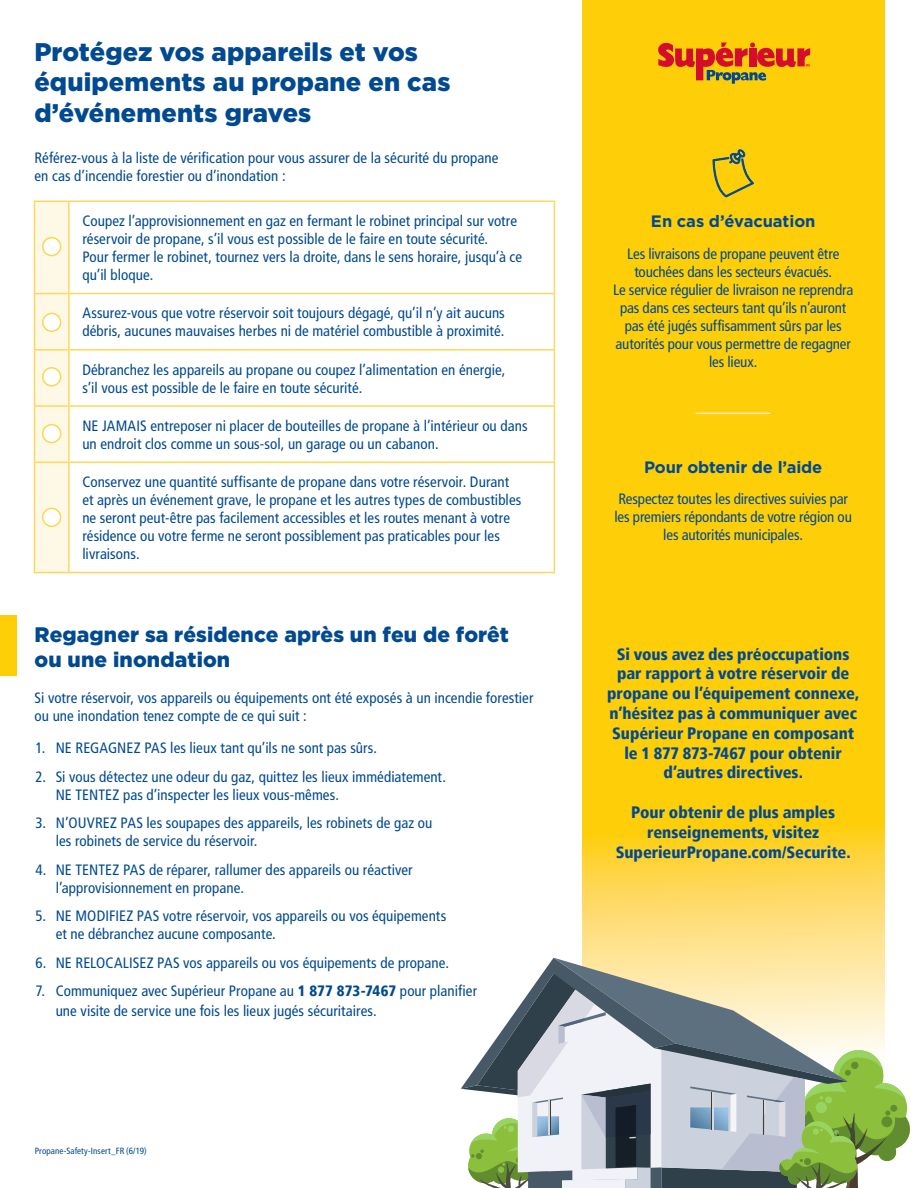
<style>
.page{position:relative;width:918px;height:1188px;background:#fff}
.page>*{position:absolute;margin:0;border:0;box-sizing:border-box;transform-origin:0 0}
.t1{font:900 25.5px/30.6px "Gotham";letter-spacing:.005em;color:#014990}
.t2{font:900 21px/25.2px "Gotham";letter-spacing:.005em;color:#014990}
.t3{font:900 condensed 16.5px/19.8px "Frutiger LT";letter-spacing:-.005em;color:#014990;text-align:center}
.t4{font:700 16.5px "Gotham";letter-spacing:-.01em;color:#014990}
.t5{font:condensed 15px/18px "Frutiger LT";letter-spacing:.005em;color:#014990}
.t6{font:condensed 9px "Frutiger LT";letter-spacing:.01em;color:#014990}
.s1{font-weight:900}
</style>
<div class="page">
<svg style="left:582px;top:0;width:302px;height:958px;background:#fecf13"></svg>
<svg style="left:658px;top:43px;width:152px;height:41px;background:#e0811c"></svg>
<div style="left:35px;top:202px;width:33px;height:370px;background:#fef9e7"></div>
<hr style="left:34px;top:201px;width:35px;height:1px;background:#fed85c">
<hr style="left:34px;top:202px;width:1px;height:91px;background:#fed85c">
<hr style="left:69px;top:201px;width:486px;height:1px;background:#fed85c">
<hr style="left:68px;top:202px;width:2px;height:91px;background:#fed85c">
<hr style="left:554px;top:202px;width:1px;height:91px;background:#fed85c">
<hr style="left:34px;top:293px;width:35px;height:1px;background:#fed85c">
<hr style="left:34px;top:294px;width:1px;height:55px;background:#fed85c">
<hr style="left:69px;top:293px;width:486px;height:1px;background:#fed85c">
<hr style="left:68px;top:294px;width:2px;height:55px;background:#fed85c">
<hr style="left:554px;top:294px;width:1px;height:55px;background:#fed85c">
<hr style="left:34px;top:349px;width:35px;height:2px;background:#fed85c">
<hr style="left:34px;top:351px;width:1px;height:54px;background:#fed85c">
<hr style="left:69px;top:349px;width:486px;height:2px;background:#fed85c">
<hr style="left:68px;top:351px;width:2px;height:54px;background:#fed85c">
<hr style="left:554px;top:351px;width:1px;height:54px;background:#fed85c">
<hr style="left:34px;top:405px;width:35px;height:2px;background:#fed85c">
<hr style="left:34px;top:407px;width:1px;height:55px;background:#fed85c">
<hr style="left:69px;top:405px;width:486px;height:2px;background:#fed85c">
<hr style="left:68px;top:407px;width:2px;height:55px;background:#fed85c">
<hr style="left:554px;top:407px;width:1px;height:55px;background:#fed85c">
<hr style="left:34px;top:462px;width:35px;height:1px;background:#fed85c">
<hr style="left:34px;top:463px;width:1px;height:109px;background:#fed85c">
<hr style="left:69px;top:462px;width:486px;height:1px;background:#fed85c">
<hr style="left:68px;top:463px;width:2px;height:109px;background:#fed85c">
<hr style="left:554px;top:463px;width:1px;height:109px;background:#fed85c">
<hr style="left:34px;top:572px;width:35px;height:1px;background:#fed85c">
<hr style="left:69px;top:572px;width:486px;height:1px;background:#fed85c">
<div style="left:43px;top:238px;width:18px;height:18px;background:#fff;border-radius:50%"></div>
<div style="left:42px;top:237px;width:19px;height:19px;border:2px solid #fed64d;border-radius:50%"></div>
<div style="left:43px;top:313px;width:18px;height:18px;background:#fff;border-radius:50%"></div>
<div style="left:42px;top:313px;width:19px;height:19px;border:2px solid #fed64d;border-radius:50%"></div>
<div style="left:43px;top:368px;width:18px;height:18px;background:#fff;border-radius:50%"></div>
<div style="left:42px;top:367px;width:19px;height:20px;border:2px solid #fed64d;border-radius:50%"></div>
<div style="left:43px;top:425px;width:18px;height:18px;background:#fff;border-radius:50%"></div>
<div style="left:42px;top:424px;width:19px;height:19px;border:2px solid #fed64d;border-radius:50%"></div>
<div style="left:43px;top:508px;width:18px;height:18px;background:#fff;border-radius:50%"></div>
<div style="left:42px;top:508px;width:19px;height:19px;border:2px solid #fed64d;border-radius:50%"></div>
<div style="left:0;top:616px;width:17px;height:60px;background:#fece08"></div>
<svg style="left:461px;top:958px;width:449px;height:230px"></svg>
<svg style="left:713px;top:149px;width:41px;height:48px;background:#ceb521"></svg>
<hr style="left:696px;top:413px;width:74px;height:1px;background:#feeebc">
<p class="t1" style="left:34px;top:36px;width:418px">Protégez vos appareils et vos équipements au propane en cas d’événements graves</p>
<p class="t5" style="left:35px;top:149px;width:466px">Référez-vous à la liste de vérification pour vous assurer de la sécurité du propane en cas d’incendie forestier ou d’inondation :</p>
<p class="t5" style="left:82px;top:212px;width:441px">Coupez l’approvisionnement en gaz en fermant le robinet principal sur votre réservoir de propane, s’il vous est possible de le faire en toute sécurité.<br>Pour fermer le robinet, tournez vers la droite, dans le sens horaire, jusqu’à ce qu’il bloque.</p>
<p class="t5" style="left:82px;top:304px;width:424px">Assurez-vous que votre réservoir soit toujours dégagé, qu’il n’y ait aucuns débris, aucunes mauvaises herbes ni de matériel combustible à proximité.</p>
<p class="t5" style="left:82px;top:360px;width:425px">Débranchez les appareils au propane ou coupez l’alimentation en énergie, s’il vous est possible de le faire en toute sécurité.</p>
<p class="t5" style="left:82px;top:417px;width:447px">NE JAMAIS entreposer ni placer de bouteilles de propane à l’intérieur ou dans un endroit clos comme un sous-sol, un garage ou un cabanon.</p>
<p class="t5" style="left:82px;top:473px;width:441px">Conservez une quantité suffisante de propane dans votre réservoir. Durant et après un événement grave, le propane et les autres types de combustibles ne seront peut-être pas facilement accessibles et les routes menant à votre résidence ou votre ferme ne seront possiblement pas praticables pour les livraisons.</p>
<p class="t2" style="left:35px;top:621px;width:476px">Regagner sa résidence après un feu de forêt ou une inondation</p>
<p class="t5" style="left:35px;top:689px;width:500px">Si votre réservoir, vos appareils ou équipements ont été exposés à un incendie forestier ou une inondation tenez compte de ce qui suit :</p>
<p class="t5" style="left:35px;top:739px;width:343px">1. NE REGAGNEZ PAS les lieux tant qu’ils ne sont pas sûrs.</p>
<p class="t5" style="left:56px;top:768px;width:392px;text-indent:-20px">2. Si vous détectez une odeur du gaz, quittez les lieux immédiatement.<br>NE TENTEZ pas d’inspecter les lieux vous-mêmes.</p>
<p class="t5" style="left:56px;top:814px;width:378px;text-indent:-20px">3. N’OUVREZ PAS les soupapes des appareils, les robinets de gaz ou les robinets de service du réservoir.</p>
<p class="t5" style="left:56px;top:861px;width:359px;text-indent:-20px">4. NE TENTEZ PAS de réparer, rallumer des appareils ou réactiver l’approvisionnement en propane.</p>
<p class="t5" style="left:56px;top:907px;width:392px;text-indent:-20px">5. NE MODIFIEZ PAS votre réservoir, vos appareils ou vos équipements et ne débranchez aucune composante.</p>
<p class="t5" style="left:35px;top:954px;width:415px">6. NE RELOCALISEZ PAS vos appareils ou vos équipements de propane.</p>
<p class="t5" style="left:56px;top:981px;width:423px;line-height:19.8px;text-indent:-20px">7. Communiquez avec Supérieur Propane au <span class="s1">1 877 873-7467</span> pour planifier une visite de service une fois les lieux jugés sécuritaires.</p>
<p class="t6" style="left:35px;top:1146px;width:113px">Propane-Safety-Insert_FR (6/19)</p>
<p class="t4" style="left:651px;top:211px;width:166px">En cas d’évacuation</p>
<p class="t5" style="left:627px;top:244px;width:214px;text-align:center">Les livraisons de propane peuvent être touchées dans les secteurs évacués.</p>
<p class="t5" style="left:613px;top:280px;width:242px;text-align:center">Le service régulier de livraison ne reprendra pas dans ces secteurs tant qu’ils n’auront pas été jugés suffisamment sûrs par les autorités pour vous permettre de regagner les lieux.</p>
<p class="t4" style="left:644px;top:457px;width:180px">Pour obtenir de l’aide</p>
<p class="t5" style="left:615px;top:490px;width:239px;text-align:center">Respectez toutes les directives suivies par les premiers répondants de votre région ou les autorités municipales.</p>
<p class="t3" style="left:607px;top:644px;width:254px">Si vous avez des préoccupations par rapport à votre réservoir de propane ou l’équipement connexe, n’hésitez pas à communiquer avec<br>Supérieur Propane en composant le 1 877 873-7467 pour obtenir d’autres directives.</p>
<p class="t3" style="left:616px;top:802px;width:236px">Pour obtenir de plus amples renseignements, visitez<br>SuperieurPropane.com/Securite.</p>
</div>
